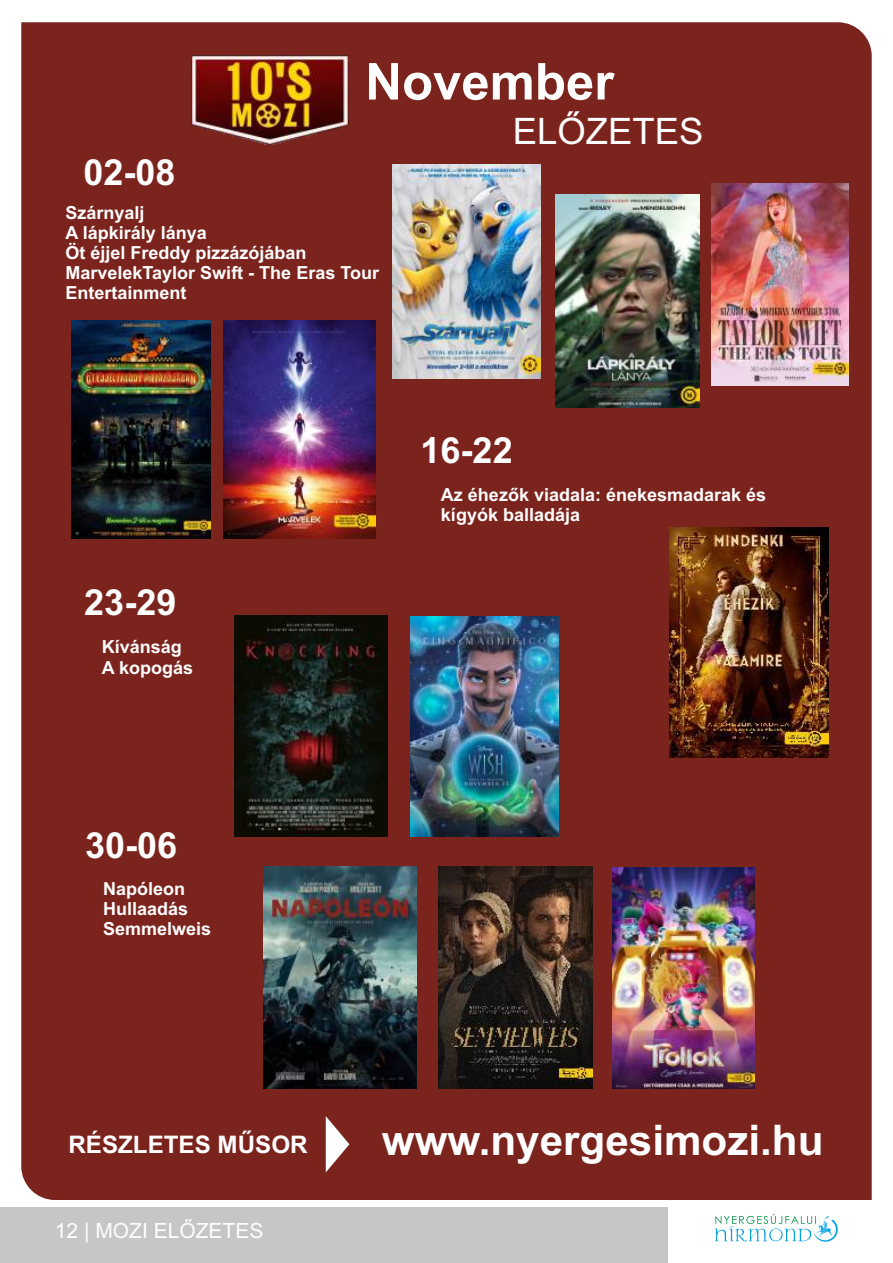
<style>
.page{position:relative;width:893px;height:1263px;background:#fff}
.page>*{position:absolute;margin:0;border:0;box-sizing:border-box;transform-origin:0 0}
.t1{font:700 50.85px "Arial";color:#fefefe}
.t2{font:700 42.15px "Arial";color:#fefefe}
.t3{font:36.45px "Arial";color:#fefefe}
.t4{font:700 36px "Arial";color:#fefefe}
.t5{font:700 24.15px "Arial";color:#fefefe}
.t6{font:21px "Arial";color:#fefefe}
.t7{font:700 18px/20.1px "Arial";color:#fefefe}
</style>
<div class="page">
<div style="left:0;top:1208px;width:668px;height:55px;background:#c5c6c6"></div>
<svg style="left:715px;top:1214px;width:123px;height:28px"></svg>
<div style="left:21px;top:22px;width:851px;height:1178px;background:#7b241d"></div>
<svg style="left:326px;top:1116px;width:23px;height:56px"></svg>
<img style="left:392px;top:165px;width:148px;height:213px">
<img style="left:555px;top:194px;width:144px;height:214px">
<img style="left:712px;top:183px;width:136px;height:202px">
<img style="left:71px;top:321px;width:139px;height:217px">
<img style="left:224px;top:320px;width:151px;height:219px">
<img style="left:669px;top:527px;width:159px;height:230px">
<img style="left:234px;top:616px;width:154px;height:220px">
<img style="left:410px;top:617px;width:148px;height:219px">
<img style="left:263px;top:867px;width:154px;height:221px">
<img style="left:438px;top:866px;width:155px;height:222px">
<img style="left:613px;top:867px;width:141px;height:221px">
<img style="left:191px;top:55px;width:157px;height:90px">
<h1 class="t1" style="left:365px;top:62px;width:250px">November</h1>
<h3 class="t4" style="left:84px;top:159px;width:94px">02-08</h3>
<p class="t7" style="left:66px;top:204px;width:315px">Szárnyalj<br>A lápkirály lánya<br>Öt éjjel Freddy pizzázójában<br>MarvelekTaylor Swift - The Eras Tour<br>Entertainment</p>
<h3 class="t3" style="left:513px;top:117px;width:192px">ELŐZETES</h3>
<h3 class="t4" style="left:84px;top:589px;width:94px">23-29</h3>
<p class="t7" style="left:102px;top:639px;width:93px">Kívánság<br>A kopogás</p>
<h3 class="t4" style="left:421px;top:437px;width:94px">16-22</h3>
<p class="t7" style="left:441px;top:486px;width:327px">Az éhezők viadala: énekesmadarak és kígyók balladája</p>
<h3 class="t4" style="left:85px;top:832px;width:94px">30-06</h3>
<p class="t7" style="left:103px;top:880px;width:110px">Napóleon<br>Hullaadás<br>Semmelweis</p>
<h3 class="t5" style="left:68px;top:1136px;width:241px">RÉSZLETES MŰSOR</h3>
<h2 class="t2" style="left:382px;top:1124px;width:443px">www.nyergesimozi.hu</h2>
<p class="t6" style="left:55px;top:1223px;width:210px">12 | MOZI ELŐZETES</p>
</div>
